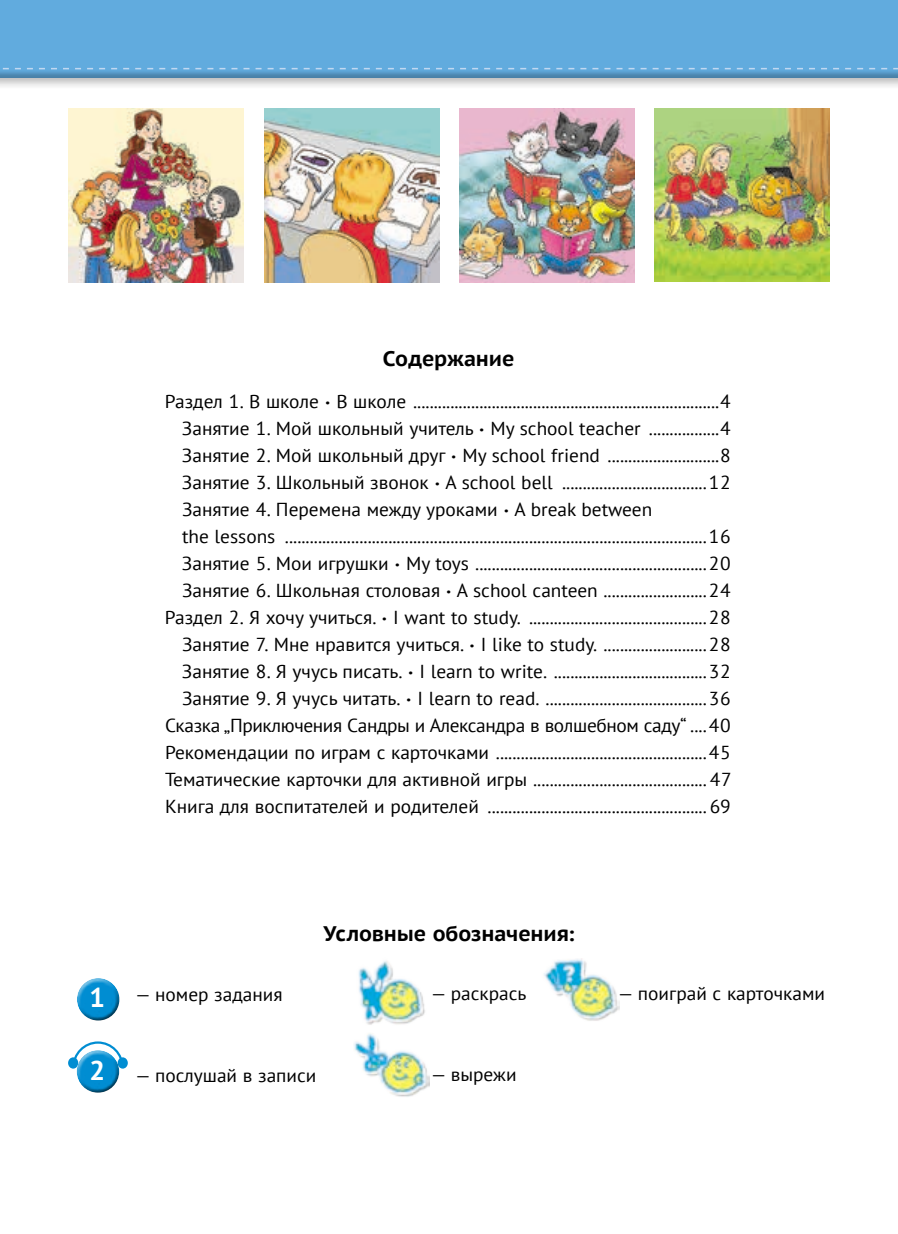
<style>
.page{position:relative;width:898px;height:1234px;background:#fff}
.page>*{position:absolute;margin:0;border:0;box-sizing:border-box;transform-origin:0 0}
.t1{font:700 27px "PT Sans";color:#fff}
.t2{font:700 21px "PT Sans Caption";letter-spacing:-.005em;color:#000}
.t3{font:18.75px "PT Sans";color:#000}
.t4{font:18.75px "PT Sans";letter-spacing:-.02em;color:#000}
.s1{font-weight:700;font-size:27px;color:#fff}
</style>
<div class="page">
<img style="left:69px;top:108px;width:174px;height:175px">
<img style="left:265px;top:108px;width:174px;height:175px">
<img style="left:459px;top:108px;width:175px;height:175px">
<img style="left:654px;top:108px;width:174px;height:174px">
<img style="left:354px;top:1033px;width:75px;height:64px">
<svg style="left:71px;top:1041px;width:54px;height:28px"></svg>
<div style="left:118px;top:1057px;width:10px;height:11px;background:#008dd2;border-radius:50%"></div>
<div style="left:68px;top:1057px;width:10px;height:11px;background:#008dd2;border-radius:50%"></div>
<div style="left:76px;top:1047px;width:48px;height:35px;background:#fff;opacity:.75"></div>
<div style="left:76px;top:1055px;width:48px;height:37px;background:#000;opacity:.75"></div>
<div style="left:76px;top:975px;width:48px;height:35px;background:#fff;opacity:.75"></div>
<div style="left:76px;top:983px;width:48px;height:37px;background:#000;opacity:.75"></div>
<div style="left:0;top:0;width:897px;height:90px;background:#000;opacity:.3"></div>
<div style="left:0;top:0;width:897px;height:79px;background:#000;opacity:.25"></div>
<svg style="left:0;top:68px;width:897px;height:1px"></svg>
<img style="left:358px;top:961px;width:67px;height:64px">
<img style="left:544px;top:958px;width:74px;height:63px">
<p class="t2" style="left:383px;top:344px;width:133px">Содержание</p>
<p class="t3" style="left:165px;top:389px;width:567px">Раздел 1. В школе <sup>.</sup> В школе ..........................................................................4</p>
<p class="t3" style="left:182px;top:416px;width:550px">Занятие 1. Мой школьный учитель <sup>.</sup> My school teacher .................4</p>
<p class="t3" style="left:182px;top:443px;width:550px">Занятие 2. Мой школьный друг <sup>.</sup> My school friend ...........................8</p>
<p class="t3" style="left:182px;top:470px;width:550px">Занятие 3. Школьный звонок <sup>.</sup> A school bell ...................................12</p>
<p class="t3" style="left:182px;top:497px;width:471px">Занятие 4. Перемена между уроками <sup>.</sup> A break between</p>
<p class="t3" style="left:182px;top:524px;width:550px">the lessons ......................................................................................................16</p>
<p class="t3" style="left:182px;top:551px;width:550px">Занятие 5. Мои игрушки <sup>.</sup> My toys ........................................................20</p>
<p class="t3" style="left:182px;top:578px;width:550px">Занятие 6. Школьная столовая <sup>.</sup> A school canteen .........................24</p>
<p class="t3" style="left:165px;top:605px;width:567px">Раздел 2. Я хочу учиться. <sup>.</sup> I want to study. ...........................................28</p>
<p class="t3" style="left:182px;top:632px;width:550px">Занятие 7. Мне нравится учиться. <sup>.</sup> I like to study. .........................28</p>
<p class="t3" style="left:182px;top:659px;width:550px">Занятие 8. Я учусь писать. <sup>.</sup> I learn to write. .....................................32</p>
<p class="t3" style="left:182px;top:686px;width:550px">Занятие 9. Я учусь читать. <sup>.</sup> I learn to read. .......................................36</p>
<p class="t4" style="left:165px;top:713px;width:567px">Сказка „Приключения Сандры и Александра в волшебном саду“ ....40</p>
<p class="t3" style="left:165px;top:740px;width:567px">Рекомендации по играм с карточками ...................................................45</p>
<p class="t3" style="left:165px;top:767px;width:568px">Тематические карточки для активной игры ..........................................47</p>
<p class="t3" style="left:165px;top:794px;width:567px">Книга для воспитателей и родителей .....................................................69</p>
<p class="t3" style="left:89px;top:981px;width:195px"><span class="s1">1</span> — номер задания</p>
<p class="t2" style="left:323px;top:918px;width:252px">Условные обозначения:</p>
<p class="t3" style="left:430px;top:981px;width:97px">— раскрась</p>
<p class="t3" style="left:617px;top:981px;width:208px">— поиграй с карточками</p>
<h1 class="t1" style="left:89px;top:1051px;width:18px">2</h1>
<p class="t3" style="left:430px;top:1062px;width:87px">— вырежи</p>
<p class="t3" style="left:135px;top:1062px;width:183px">— послушай в записи</p>
</div>
